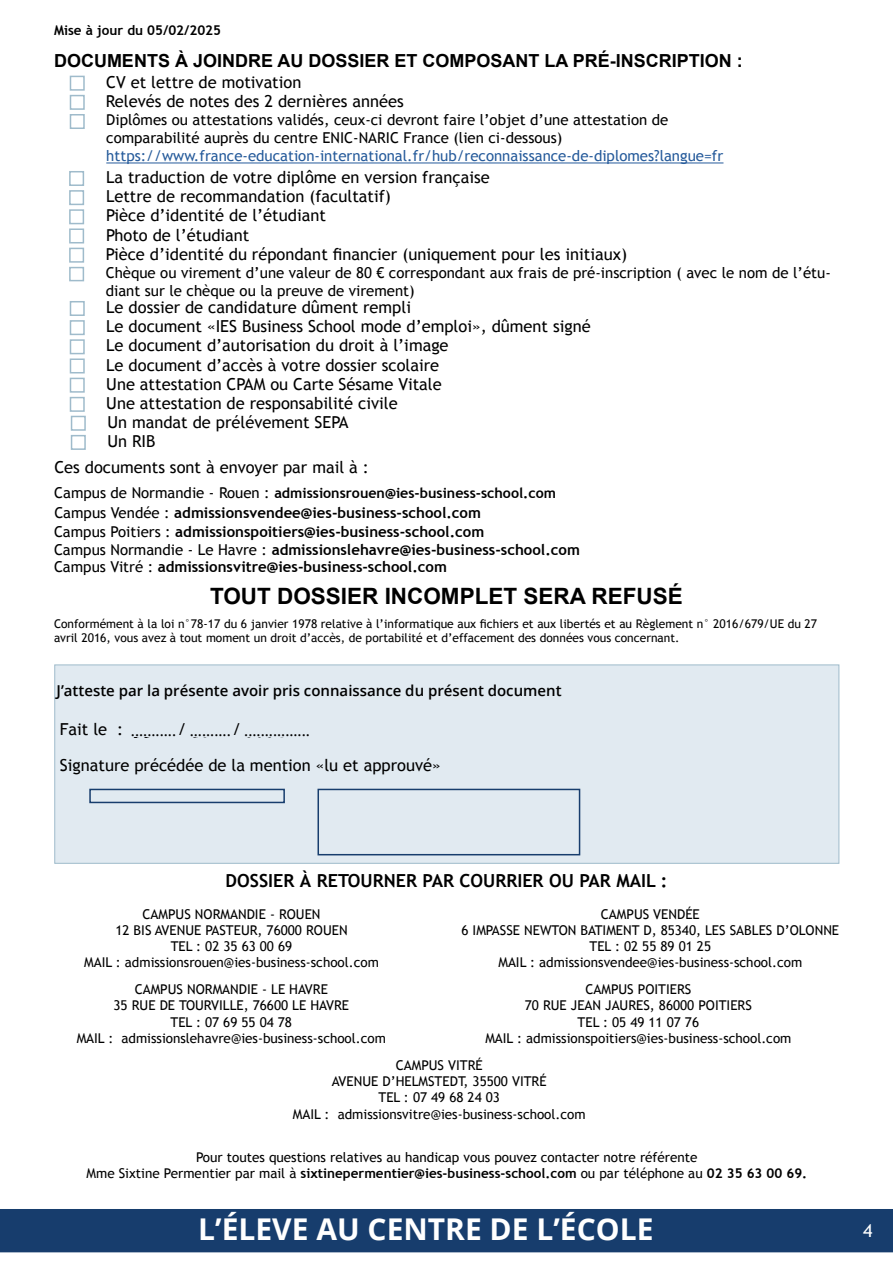
<style>
.page{position:relative;width:893px;height:1263px;background:#fff}
.page>*{position:absolute;margin:0;border:0;box-sizing:border-box;transform-origin:0 0}
.t1{font:700 30px "Open Sans";color:#fff}
.t2{font:700 22.5px "Arial";color:#000}
.t3{font:700 18px "Arial";color:#000}
.t4{font:18px "Minion Pro";color:#000}
.t5{font:700 18px "Trebuchet MS";color:#000}
.t6{font:18px "Trebuchet MS";color:#fff}
.t7{font:16.5px/19.2px "Trebuchet MS";color:#000}
.t8{font:15px/18px "Trebuchet MS";color:#000}
.t9{font:700 15px/17.7px "Trebuchet MS";color:#000}
.t10{font:15px "Trebuchet MS";color:#265b9b}
.t11{font:600 15px "Open Sans";color:#000}
.t12{font:700 14.25px "Trebuchet MS";color:#000}
.t13{font:13.5px/16.2px "Trebuchet MS";color:#000;text-align:center}
.t14{font:700 13.5px "Trebuchet MS";color:#000}
.t15{font:12px/14.4px "Trebuchet MS";color:#000}
.s1{font-weight:400;font-size:15px}
.s2{font-weight:400}
.s3{font-family:"Trebuchet MS";font-size:16.5px}
.s4{font-weight:700}
</style>
<div class="page">
<hr style="left:106px;top:162px;width:617px;height:1px;background:#265b9b">
<div style="left:54px;top:664px;width:785px;height:200px;background:#e1eaf1;border:1px solid #9fbbcb"></div>
<div style="left:1px;top:1210px;width:891px;height:41px;background:#173d6d"></div>
<div style="left:0;top:1209px;width:893px;height:43px;border:2px solid #173d6d"></div>
<div style="left:317px;top:789px;width:263px;height:66px;border:2px solid #173d6d"></div>
<div style="left:70px;top:76px;width:15px;height:15px;border:2px solid #9fbbcb"></div>
<div style="left:70px;top:95px;width:15px;height:15px;border:2px solid #9fbbcb"></div>
<div style="left:70px;top:114px;width:15px;height:15px;border:2px solid #9fbbcb"></div>
<div style="left:69px;top:171px;width:15px;height:15px;border:2px solid #9fbbcb"></div>
<div style="left:69px;top:190px;width:15px;height:15px;border:2px solid #9fbbcb"></div>
<div style="left:69px;top:209px;width:15px;height:15px;border:2px solid #9fbbcb"></div>
<div style="left:69px;top:228px;width:15px;height:15px;border:2px solid #9fbbcb"></div>
<div style="left:69px;top:248px;width:15px;height:15px;border:2px solid #9fbbcb"></div>
<div style="left:69px;top:267px;width:15px;height:14px;border:2px solid #9fbbcb"></div>
<div style="left:70px;top:301px;width:15px;height:15px;border:2px solid #9fbbcb"></div>
<div style="left:70px;top:320px;width:15px;height:15px;border:2px solid #9fbbcb"></div>
<div style="left:70px;top:339px;width:15px;height:15px;border:2px solid #9fbbcb"></div>
<div style="left:70px;top:358px;width:15px;height:15px;border:2px solid #9fbbcb"></div>
<div style="left:70px;top:378px;width:15px;height:15px;border:2px solid #9fbbcb"></div>
<div style="left:70px;top:397px;width:15px;height:15px;border:2px solid #9fbbcb"></div>
<div style="left:89px;top:789px;width:196px;height:14px;border:1px solid #173d6d"></div>
<div style="left:71px;top:416px;width:15px;height:15px;border:2px solid #9fbbcb"></div>
<div style="left:71px;top:435px;width:15px;height:15px;border:2px solid #9fbbcb"></div>
<p class="t14" style="left:54px;top:25px;width:169px">Mise à jour du 05/02/2025</p>
<h3 class="t3" style="left:54px;top:54px;width:690px">DOCUMENTS À JOINDRE AU DOSSIER ET COMPOSANT LA PRÉ-INSCRIPTION :</h3>
<p class="t7" style="left:106px;top:74px;width:299px">CV et lettre de motivation<br>Relevés de notes des 2 dernières années</p>
<p class="t8" style="left:106px;top:111px;width:564px">Diplômes ou attestations validés, ceux-ci devront faire l’objet d’une attestation de comparabilité auprès du centre ENIC-NARIC France (lien ci-dessous)</p>
<p class="t10" style="left:106px;top:147px;width:618px">https://www.france-education-international.fr/hub/reconnaissance-de-diplomes?langue=fr</p>
<p class="t7" style="left:106px;top:187px;width:523px">Lettre de recommandation (facultatif)<br>Pièce d’identité de l’étudiant<br>Photo de l’étudiant<br>Pièce d’identité du répondant financier (uniquement pour les initiaux)</p>
<p class="t8" style="left:106px;top:264px;width:727px">Chèque ou virement d’une valeur de 80 € correspondant aux frais de pré-inscription ( avec le nom de l’étu&shy;diant sur le chèque ou la preuve de virement)</p>
<p class="t7" style="left:106px;top:299px;width:486px">Le dossier de candidature dûment rempli<br>Le document «IES Business School mode d’emploi», dûment signé</p>
<p class="t7" style="left:106px;top:169px;width:385px">La traduction de votre diplôme en version française</p>
<p class="t7" style="left:106px;top:336px;width:344px">Le document d’autorisation du droit à l’image Le document d’accès à votre dossier scolaire Une attestation CPAM ou Carte Sésame Vitale Une attestation de responsabilité civile</p>
<p class="t7" style="left:107px;top:413px;width:243px">Un mandat de prélévement SEPA<br>Un RIB</p>
<p class="t7" style="left:54px;top:458px;width:316px">Ces documents sont à envoyer par mail à :</p>
<p class="t12" style="left:54px;top:488px;width:503px"><span class="s1">Campus de Normandie - Rouen :</span> admissionsrouen@ies-business-school.com</p>
<p class="t9" style="left:54px;top:505px;width:428px"><span class="s2">Campus Vendée :</span> admissionsvendee@ies-business-school.com</p>
<p class="t9" style="left:54px;top:559px;width:394px"><span class="s2">Campus Vitré :</span> admissionsvitre@ies-business-school.com</p>
<p class="t9" style="left:54px;top:524px;width:527px"><span class="s2">Campus Poitiers :</span> admissionspoitiers@ies-business-school.com<br><span class="s2">Campus Normandie - Le Havre :</span> admissionslehavre@ies-business-school.com</p>
<h2 class="t2" style="left:210px;top:587px;width:474px">TOUT DOSSIER INCOMPLET SERA REFUSÉ</h2>
<p class="t15" style="left:54px;top:616px;width:765px">Conformément à la loi n°78-17 du 6 janvier 1978 relative à l’informatique aux fichiers et aux libertés et au Règlement n° 2016/679/UE du 27 avril 2016, vous avez à tout moment un droit d’accès, de portabilité et d’effacement des données vous concernant.</p>
<p class="t11" style="left:57px;top:684px;width:507px">J’atteste par la présente avoir pris connaissance du présent document</p>
<h3 class="t4" style="left:60px;top:719px;width:252px"><span class="s3">Fait le :</span> ........... .......... ................</h3>
<p class="t7" style="left:60px;top:712px;width:382px;line-height:36.2px;text-indent:172px">/<br>Signature précédée de la mention «lu et approuvé»</p>
<p class="t7" style="left:178px;top:720px;width:10px">/</p>
<h3 class="t5" style="left:226px;top:873px;width:443px">DOSSIER À RETOURNER PAR COURRIER OU PAR MAIL :</h3>
<p class="t13" style="left:84px;top:906px;width:296px">CAMPUS NORMANDIE - ROUEN<br>12 BIS AVENUE PASTEUR, 76000 ROUEN<br>TEL : 02 35 63 00 69<br>MAIL : admissionsrouen@ies-business-school.com</p>
<p class="t13" style="left:77px;top:981px;width:311px">CAMPUS NORMANDIE - LE HAVRE<br>35 RUE DE TOURVILLE, 76600 LE HAVRE<br>TEL : 07 69 55 04 78<br>MAIL : admissionslehavre@ies-business-school.com</p>
<p class="t13" style="left:461px;top:906px;width:379px">CAMPUS VENDÉE<br>6 IMPASSE NEWTON BATIMENT D, 85340, LES SABLES D’OLONNE TEL : 02 55 89 01 25<br>MAIL : admissionsvendee@ies-business-school.com</p>
<p class="t13" style="left:485px;top:981px;width:308px">CAMPUS POITIERS<br>70 RUE JEAN JAURES, 86000 POITIERS<br>TEL : 05 49 11 07 76<br>MAIL : admissionspoitiers@ies-business-school.com</p>
<p class="t13" style="left:293px;top:1058px;width:294px">CAMPUS VITRÉ<br>AVENUE D’HELMSTEDT, 35500 VITRÉ<br>TEL : 07 49 68 24 03<br>MAIL : admissionsvitre@ies-business-school.com</p>
<p class="t13" style="left:87px;top:1149px;width:722px">Pour toutes questions relatives au handicap vous pouvez contacter notre référente<br>Mme Sixtine Permentier par mail à <span class="s4">sixtinepermentier@ies-business-school.com</span> ou par téléphone au <span class="s4">02 35 63 00 69.</span></p>
<h1 class="t1" style="left:198px;top:1212px;width:457px">L’ÉLEVE AU CENTRE DE L’ÉCOLE</h1>
<h3 class="t6" style="left:863px;top:1222px;width:11px">4</h3>
</div>
